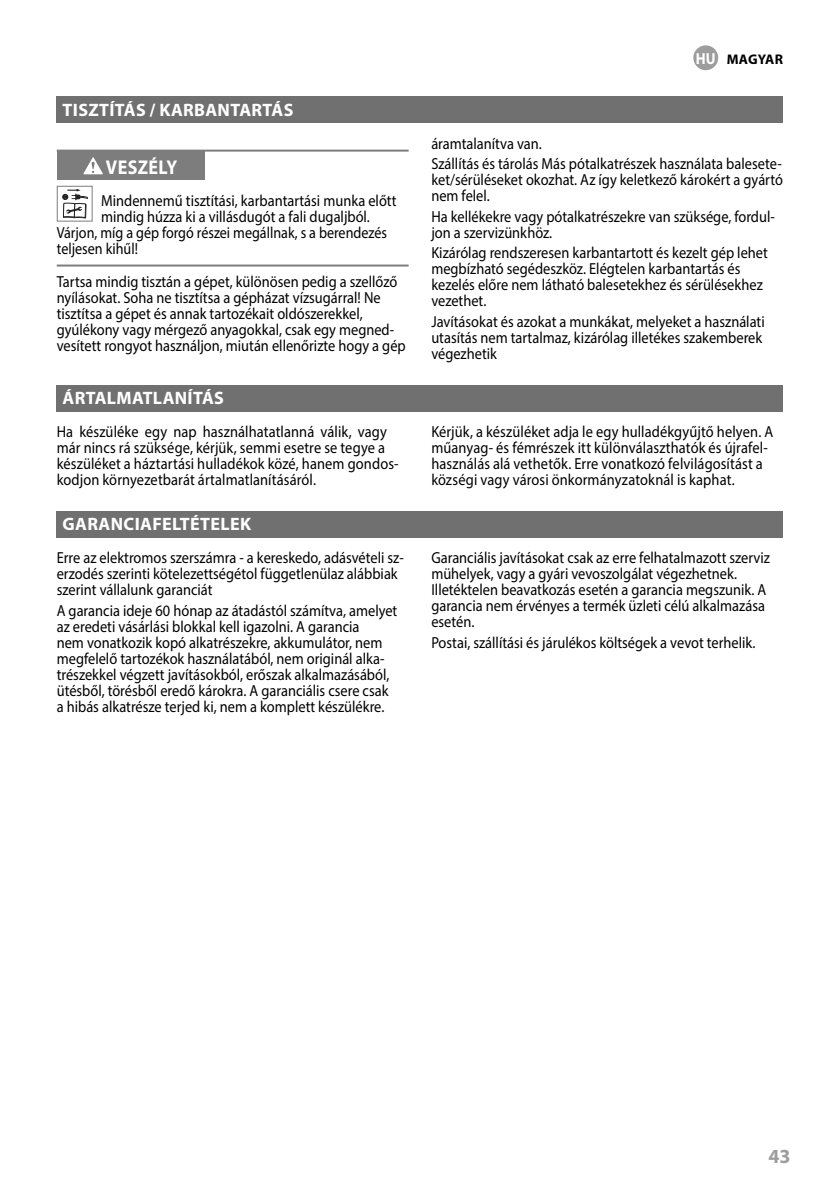
<style>
.page{position:relative;width:840px;height:1191px;background:#fff}
.page>*{position:absolute;margin:0;border:0;box-sizing:border-box;transform-origin:0 0}
.t1{font:700 20px "Myriad Pro";letter-spacing:.02em;color:#fff;scale:.9 1}
.t2{font:700 20px "Myriad Pro";color:#9d9d9d}
.t3{font:700 18px "Myriad Pro";letter-spacing:.02em;color:#fff}
.t4{font:16px/16px "Myriad Pro";color:#000;scale:.9 1}
.t5{font:16px "Myriad Pro";color:#000;scale:.88 1}
.t6{font:700 14px "Myriad Pro";letter-spacing:.015em;color:#000}
.s1{font-size:16px;color:#fff}
</style>
<div class="page">
<div style="left:57px;top:96px;width:725px;height:27px;background:#707070"></div>
<hr style="left:57px;top:150px;width:351px;height:2px;background:#7d7d7d">
<hr style="left:57px;top:264px;width:351px;height:2px;background:#7d7d7d">
<div style="left:57px;top:152px;width:147px;height:28px;background:#7d7d7d"></div>
<svg style="left:83px;top:157px;width:20px;height:17px"></svg>
<svg style="left:62px;top:189px;width:26px;height:29px"></svg>
<div style="left:57px;top:186px;width:36px;height:36px;border:1px solid #7d7d7d"></div>
<div style="left:57px;top:385px;width:725px;height:26px;background:#707070"></div>
<div style="left:57px;top:511px;width:725px;height:26px;background:#707070"></div>
<div style="left:693px;top:45px;width:24px;height:25px;background:#9d9d9d;border-radius:50%"></div>
<p class="t3" style="left:63px;top:98px;width:232px">TISZTÍTÁS / KARBANTARTÁS</p>
<p class="t1" style="left:106px;top:154px;width:81px">VESZÉLY</p>
<p class="t4" style="left:101px;top:192px;width:329px">Mindennemű tisztítási, karbantartási munka előtt</p>
<p class="t4" style="left:101px;top:208px;width:300px">mindig húzza ki a villásdugót a fali dugaljból.</p>
<p class="t5" style="left:57px;top:223px;width:377px">Várjon, míg a gép forgó részei megállnak, s a berendezés</p>
<p class="t5" style="left:57px;top:239px;width:94px">teljesen kihűl!</p>
<p class="t4" style="left:57px;top:273px;width:389px">Tartsa mindig tisztán a gépet, különösen pedig a szellőző nyílásokat. Soha ne tisztítsa a gépházat vízsugárral! Ne tisztítsa a gépet és annak tartozékait oldószerekkel, gyúlékony vagy mérgező anyagokkal, csak egy megned&shy;vesített rongyot használjon, miután ellenőrizte hogy a gép</p>
<p class="t6" style="left:695px;top:50px;width:89px"><span class="s1">HU</span> MAGYAR</p>
<p class="t4" style="left:431px;top:133px;width:390px;line-height:20.6px">áramtalanítva van.<br>Szállítás és tárolás Más pótalkatrészek használata balesete-</p>
<p class="t4" style="left:431px;top:171px;width:392px">ket/sérüléseket okozhat. Az így keletkező károkért a gyártó nem felel.</p>
<p class="t4" style="left:431px;top:208px;width:383px">Ha kellékekre vagy pótalkatrészekre van szüksége, fordul&shy;jon a szervizünkhöz.</p>
<p class="t4" style="left:431px;top:245px;width:375px">Kizárólag rendszeresen karbantartott és kezelt gép lehet megbízható segédeszköz. Elégtelen karbantartás és kezelés előre nem látható balesetekhez és sérülésekhez vezethet.</p>
<p class="t4" style="left:431px;top:313px;width:372px">Javításokat és azokat a munkákat, melyeket a használati utasítás nem tartalmaz, kizárólag illetékes szakemberek végezhetik</p>
<p class="t3" style="left:63px;top:386px;width:163px">ÁRTALMATLANÍTÁS</p>
<p class="t4" style="left:57px;top:423px;width:381px">Ha készüléke egy nap használhatatlanná válik, vagy már nincs rá szüksége, kérjük, semmi esetre se tegye a készüléket a háztartási hulladékok közé, hanem gondos&shy;kodjon környezetbarát ártalmatlanításáról.</p>
<p class="t4" style="left:431px;top:423px;width:381px">Kérjük, a készüléket adja le egy hulladékgyűjtő helyen. A műanyag- és fémrészek itt különválaszthatók és újrafel&shy;használás alá vethetők. Erre vonatkozó felvilágosítást a községi vagy városi önkormányzatoknál is kaphat.</p>
<p class="t3" style="left:63px;top:512px;width:190px">GARANCIAFELTÉTELEK</p>
<p class="t4" style="left:57px;top:550px;width:387px">Erre az elektromos szerszámra - a kereskedo, adásvételi sz&shy;erzodés szerinti kötelezettségétol függetlenülaz alábbiak szerint vállalunk garanciát</p>
<p class="t4" style="left:57px;top:602px;width:380px">A garancia ideje 60 hónap az átadástól számítva, amelyet az eredeti vásárlási blokkal kell igazolni. A garancia<br>nem vonatkozik kopó alkatrészekre, akkumulátor, nem megfelelő tartozékok használatából, nem originál alka&shy;trészekkel végzett javításokból, erőszak alkalmazásából, ütésből, törésből eredő károkra. A garanciális csere csak a hibás alkatrésze terjed ki, nem a komplett készülékre.</p>
<p class="t4" style="left:431px;top:550px;width:377px">Garanciális javításokat csak az erre felhatalmazott szerviz mühelyek, vagy a gyári vevoszolgálat végezhetnek.<br>Illetéktelen beavatkozás esetén a garancia megszunik. A garancia nem érvényes a termék üzleti célú alkalmazása esetén.</p>
<p class="t4" style="left:431px;top:634px;width:361px">Postai, szállítási és járulékos költségek a vevot terhelik.</p>
<p class="t2" style="left:768px;top:1142px;width:24px">43</p>
</div>
